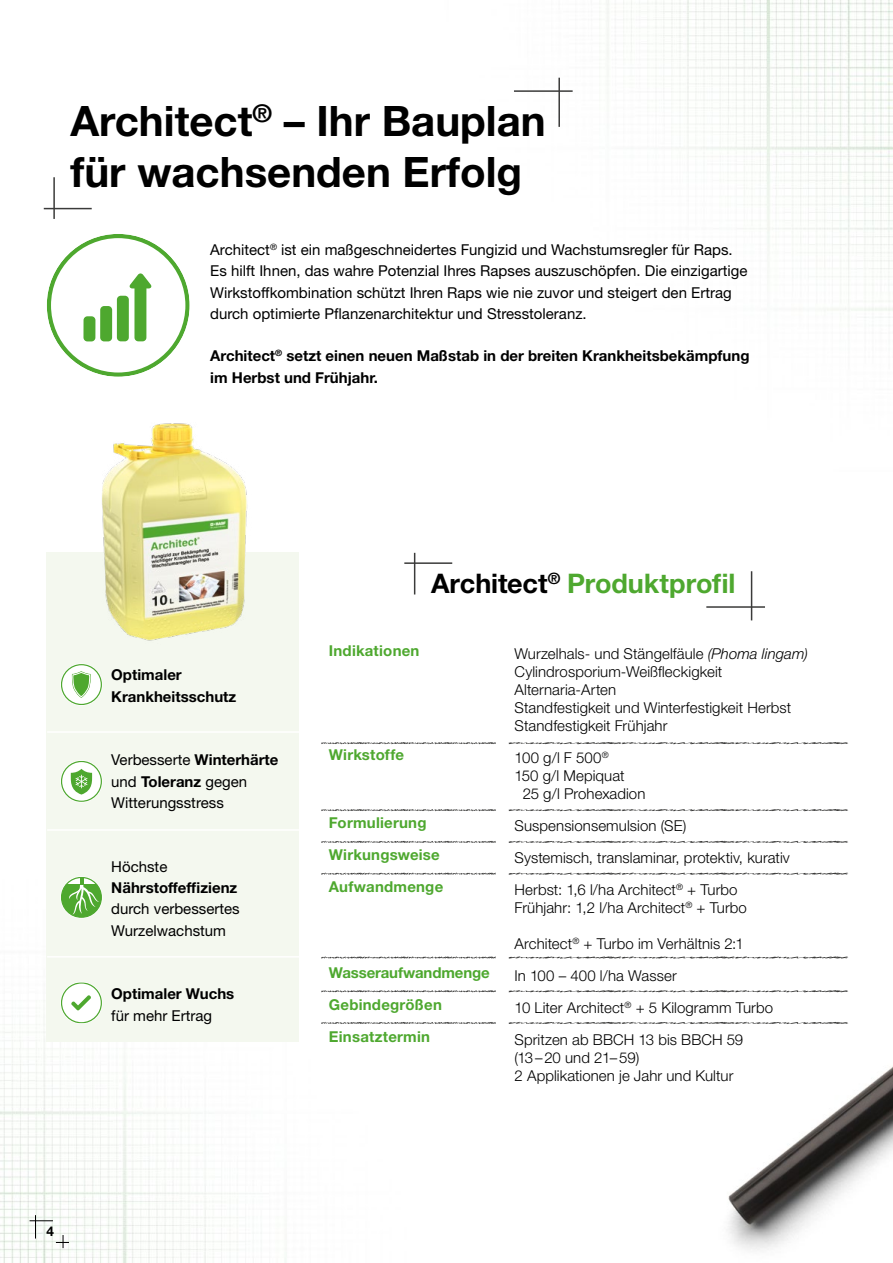
<style>
.page{position:relative;width:893px;height:1263px;background:#fff}
.page>*{position:absolute;margin:0;border:0;box-sizing:border-box;transform-origin:0 0}
.t1{font:700 42px/51px "Helvetica Neue LT Std";color:#000}
.t2{font:700 27px "Helvetica Neue LT Std";letter-spacing:-.005em;color:#4ea82f}
.t3{font:300 15px/18px "Helvetica Neue LT Std";letter-spacing:.005em;color:#000}
.t4{font:15px/21.3px "Helvetica Neue LT Std";color:#000}
.t5{font:700 15px/21.3px "Helvetica Neue LT Std";color:#000}
.t6{font:700 15px "Helvetica Neue LT Std";letter-spacing:.015em;color:#4ea82f}
.t7{font:700 15px "Helvetica Neue LT Std";letter-spacing:-.01em;color:#4ea82f}
.t8{font:700 13.5px "Helvetica Neue LT Std";color:#000}
.s1{font-weight:700}
.s2{color:#000}
.s3{font-style:italic}
</style>
<div class="page">
<img style="left:0;top:0;width:753px;height:1263px">
<img style="left:674px;top:0;width:219px;height:513px">
<div style="left:47px;top:553px;width:252px;height:489px;background:#f4f8ef"></div>
<img style="left:561px;top:699px;width:332px;height:564px">
<img style="left:0;top:393px;width:338px;height:338px">
<svg style="left:49px;top:236px;width:139px;height:139px"></svg>
<hr style="left:53px;top:177px;width:2px;height:42px;background:#3b3b3a">
<hr style="left:44px;top:208px;width:48px;height:1px;background:#3b3b3a">
<hr style="left:558px;top:78px;width:2px;height:49px;background:#3b3b3a">
<hr style="left:514px;top:90px;width:59px;height:2px;background:#3b3b3a">
<hr style="left:751px;top:571px;width:1px;height:49px;background:#3b3b3a">
<hr style="left:706px;top:606px;width:59px;height:2px;background:#3b3b3a">
<hr style="left:414px;top:553px;width:1px;height:41px;background:#3b3b3a">
<hr style="left:404px;top:562px;width:48px;height:2px;background:#3b3b3a">
<svg style="left:508px;top:742px;width:340px;height:2px"></svg>
<svg style="left:321px;top:742px;width:175px;height:2px"></svg>
<svg style="left:508px;top:809px;width:340px;height:2px"></svg>
<svg style="left:321px;top:809px;width:175px;height:2px"></svg>
<svg style="left:508px;top:841px;width:340px;height:2px"></svg>
<svg style="left:321px;top:841px;width:175px;height:2px"></svg>
<svg style="left:508px;top:873px;width:340px;height:2px"></svg>
<svg style="left:321px;top:873px;width:175px;height:2px"></svg>
<svg style="left:508px;top:1022px;width:340px;height:2px"></svg>
<svg style="left:321px;top:1022px;width:175px;height:2px"></svg>
<svg style="left:508px;top:990px;width:340px;height:2px"></svg>
<svg style="left:321px;top:990px;width:175px;height:2px"></svg>
<svg style="left:508px;top:956px;width:340px;height:3px"></svg>
<svg style="left:321px;top:956px;width:175px;height:3px"></svg>
<div style="left:60px;top:663px;width:43px;height:43px;background:#f9fbf7;border-radius:21px"></div>
<svg style="left:61px;top:664px;width:41px;height:41px"></svg>
<svg style="left:61px;top:982px;width:41px;height:41px"></svg>
<div style="left:60px;top:760px;width:43px;height:42px;background:#f9fbf7;border-radius:21px"></div>
<svg style="left:61px;top:761px;width:41px;height:41px"></svg>
<div style="left:60px;top:876px;width:43px;height:42px;background:#f9fbf7;border-radius:21px"></div>
<svg style="left:61px;top:877px;width:41px;height:41px"></svg>
<hr style="left:48px;top:731px;width:253px;height:2px;background:#fff">
<hr style="left:48px;top:829px;width:253px;height:2px;background:#fff">
<hr style="left:48px;top:956px;width:253px;height:1px;background:#fff">
<svg style="left:30px;top:1215px;width:39px;height:33px"></svg>
<h1 class="t1" style="left:70px;top:95px;width:477px">Architect<sup>®</sup> – Ihr Bauplan für wachsenden Erfolg</h1>
<p class="t4" style="left:210px;top:239px;width:539px">Architect<sup>®</sup> ist ein maßgeschneidertes Fungizid und Wachstumsregler für Raps.<br>Es hilft Ihnen, das wahre Potenzial Ihres Rapses auszuschöpfen. Die einzigartige Wirkstoffkombination schützt Ihren Raps wie nie zuvor und steigert den Ertrag durch optimierte Pflanzenarchitektur und Stresstoleranz.</p>
<p class="t5" style="left:210px;top:345px;width:541px">Architect<sup>®</sup> setzt einen neuen Maßstab in der breiten Krankheitsbekämpfung im Herbst und Frühjahr.</p>
<p class="t8" style="left:47px;top:1223px;width:9px">4</p>
<p class="t5" style="left:111px;top:664px;width:127px">Optimaler<br>Krankheitsschutz</p>
<p class="t4" style="left:111px;top:749px;width:169px">Verbesserte <span class="s1">Winterhärte </span>und <span class="s1">Toleranz</span> gegen<br>Witterungsstress</p>
<p class="t4" style="left:111px;top:855px;width:58px">Höchste</p>
<p class="t5" style="left:111px;top:877px;width:128px">Nährstoffeffizienz</p>
<p class="t4" style="left:111px;top:898px;width:130px">durch verbessertes<br>Wurzelwachstum</p>
<p class="t5" style="left:111px;top:983px;width:125px">Optimaler Wuchs</p>
<p class="t4" style="left:111px;top:1004px;width:102px">für mehr Ertrag</p>
<h2 class="t2" style="left:431px;top:566px;width:306px"><span class="s2">Architect</span><sup>®</sup> Produktprofil</h2>
<p class="t6" style="left:329px;top:641px;width:92px">Indikationen</p>
<p class="t3" style="left:514px;top:644px;width:295px">Wurzelhals- und Stängelfäule <span class="s3">(Phoma lingam)<br></span>Cylindrosporium-Weißfleckigkeit Alternaria-Arten<br>Standfestigkeit und Winterfestigkeit Herbst Standfestigkeit Frühjahr</p>
<p class="t6" style="left:329px;top:745px;width:77px">Wirkstoffe</p>
<p class="t3" style="left:514px;top:748px;width:96px">100 g/l F 500<sup>®</sup></p>
<p class="t3" style="left:514px;top:766px;width:112px">150 g/l Mepiquat</p>
<p class="t3" style="left:523px;top:784px;width:124px">25 g/l Prohexadion</p>
<p class="t6" style="left:329px;top:813px;width:99px">Formulierung</p>
<p class="t3" style="left:514px;top:816px;width:174px">Suspensionsemulsion (SE)</p>
<p class="t6" style="left:329px;top:845px;width:112px">Wirkungsweise</p>
<p class="t3" style="left:514px;top:848px;width:277px">Systemisch, translaminar, protektiv, kurativ</p>
<p class="t6" style="left:329px;top:877px;width:116px">Aufwandmenge</p>
<p class="t3" style="left:514px;top:880px;width:234px">Herbst: 1,6 l/ha Architect<sup>®</sup> + Turbo<br>Frühjahr: 1,2 l/ha Architect<sup>®</sup> + Turbo</p>
<p class="t3" style="left:514px;top:934px;width:231px">Architect<sup>®</sup> + Turbo im Verhältnis 2:1</p>
<p class="t7" style="left:329px;top:963px;width:162px">Wasseraufwandmenge</p>
<p class="t3" style="left:514px;top:966px;width:164px">In 100 – 400 l/ha Wasser</p>
<p class="t6" style="left:329px;top:995px;width:115px">Gebindegrößen</p>
<p class="t3" style="left:514px;top:998px;width:260px">10 Liter Architect<sup>®</sup> + 5 Kilogramm Turbo</p>
<p class="t6" style="left:329px;top:1027px;width:103px">Einsatztermin</p>
<p class="t3" style="left:514px;top:1030px;width:230px">Spritzen ab BBCH 13 bis BBCH 59 (13–20 und 21–59)<br>2 Applikationen je Jahr und Kultur</p>
</div>
